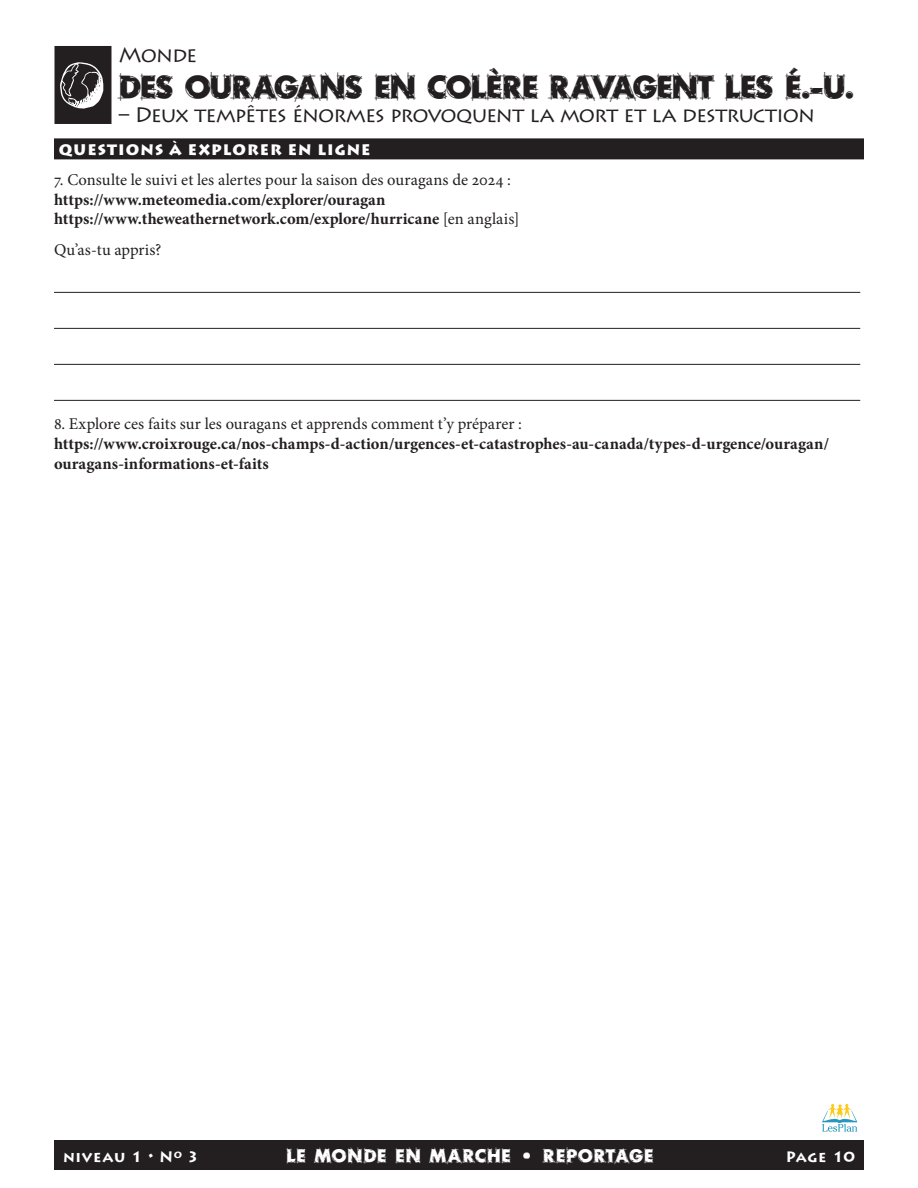
<style>
.page{position:relative;width:918px;height:1188px;background:#fff}
.page>*{position:absolute;margin:0;border:0;box-sizing:border-box;transform-origin:0 0}
.Headline_w_header_and_small_headline{font:31.5px "Rough Draft";letter-spacing:-.02em;color:#231f20}
.Headline_w_header_and_small_headline-2{font:21px "Lithos Pro";letter-spacing:-.045em;color:#231f20}
.t1{font:18px "Rough Draft";letter-spacing:.055em;color:#fff}
.Text_basic{font:700 16.5px/19.8px "Minion Pro";color:#231f20}
.Text_basic-2{font:16.5px "Minion Pro";letter-spacing:.005em;color:#231f20}
.Subheader_black_bar{font:900 15px "Lithos Pro";letter-spacing:.07em;color:#fff}
.t2{font:700 15px "Lithos Pro";letter-spacing:.045em;color:#fff}
.s1{font-weight:400}
.s2{font-size:18px}
</style>
<div class="page">
<div style="left:54px;top:1140px;width:810px;height:30px;background:#231f20"></div>
<div style="left:54px;top:46px;width:57px;height:78px;background:#231f20"></div>
<svg style="left:60px;top:62px;width:43px;height:47px"></svg>
<div style="left:54px;top:138px;width:810px;height:21px;background:#231f20"></div>
<hr style="left:54px;top:292px;width:806px;height:1px;background:#231f20">
<hr style="left:54px;top:328px;width:806px;height:1px;background:#231f20">
<hr style="left:54px;top:364px;width:806px;height:1px;background:#231f20">
<hr style="left:54px;top:400px;width:806px;height:1px;background:#231f20">
<svg style="left:822px;top:1104px;width:35px;height:28px"></svg>
<p class="Headline_w_header_and_small_headline-2" style="left:119px;top:43px;width:80px">Monde</p>
<p class="Headline_w_header_and_small_headline" style="left:119px;top:67px;width:738px">DES OURAGANS EN COLÈRE RAVAGENT LES É.-U.</p>
<p class="Headline_w_header_and_small_headline-2" style="left:119px;top:103px;width:698px">– Deux tempêtes énormes provoquent la mort et la destruction</p>
<p class="Subheader_black_bar" style="left:59px;top:140px;width:313px">QUESTIONS À EXPLORER EN LIGNE</p>
<p class="Text_basic" style="left:54px;top:169px;width:467px"><span class="s1">7. Consulte le suivi et les alertes pour la saison des ouragans de 2024 : </span>https://www.meteomedia.com/explorer/ouragan https://www.theweathernetwork.com/explore/hurricane <span class="s1">[en anglais]</span></p>
<p class="Text_basic-2" style="left:54px;top:238px;width:109px">Qu’as-tu appris?</p>
<p class="Text_basic" style="left:54px;top:414px;width:777px"><span class="s1">8. Explore ces faits sur les ouragans et apprends comment t’y préparer : </span>https://www.croixrouge.ca/nos-champs-d-action/urgences-et-catastrophes-au-canada/types-d-urgence/ouragan/ ouragans-informations-et-faits</p>
<p class="t2" style="left:63px;top:1148px;width:138px">niveau 1 <span class="s2">•</span> N<sup>o</sup> 3</p>
<p class="t1" style="left:286px;top:1144px;width:368px">LE MONDE EN MARCHE • REPORTAGE</p>
<p class="t2" style="left:786px;top:1148px;width:71px">Page 10</p>
</div>
